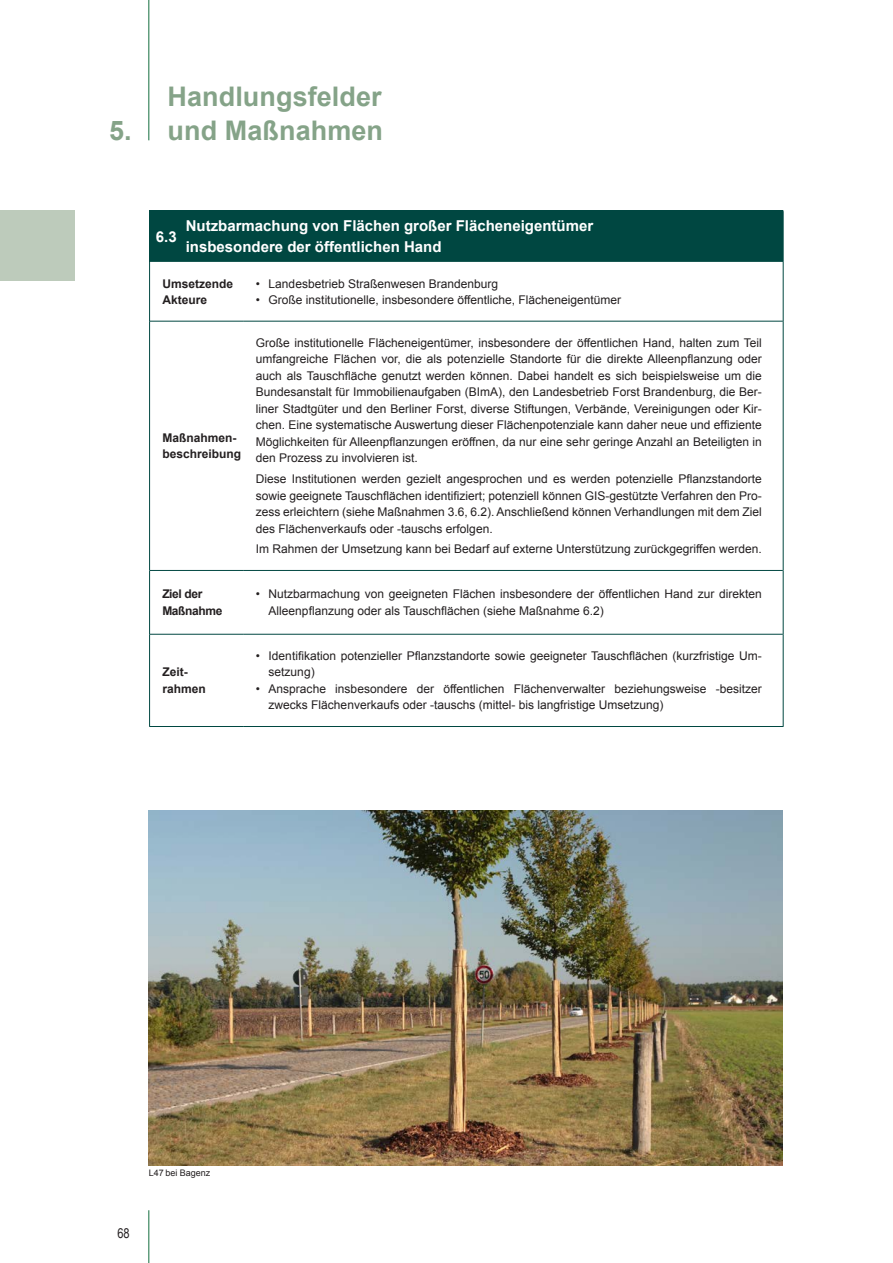
<style>
.page{position:relative;width:893px;height:1263px;background:#fff}
.page>*{position:absolute;margin:0;border:0;box-sizing:border-box;transform-origin:0 0}
.t1{font:700 27px "Arial";letter-spacing:.005em;color:#85a388}
.t2{font:700 15px/21px "Arial";color:#fff}
.t3{font:13.5px "Arial Narrow";color:#231f20}
.t4{font:12px/16.5px "Arial";color:#231f20}
.t5{font:700 12px/16.5px "Arial";color:#231f20}
.t6{font:700 12px/16.5px "Arial";letter-spacing:-.03em;color:#231f20}
.t7{font:9px "Arial";color:#231f20}
</style>
<div class="page">
<div style="left:0;top:210px;width:74px;height:71px;background:#bdcbbb"></div>
<hr style="left:148px;top:1210px;width:1px;height:53px;background:#136d3e">
<hr style="left:148px;top:0;width:1px;height:140px;background:#136d3e">
<div style="left:150px;top:211px;width:633px;height:51px;background:#004741"></div>
<svg style="left:150px;top:322px;width:633px;height:404px"></svg>
<hr style="left:149px;top:211px;width:1px;height:51px;background:#004741">
<hr style="left:149px;top:210px;width:94px;height:1px;background:#004741">
<hr style="left:243px;top:210px;width:540px;height:1px;background:#004741">
<hr style="left:783px;top:211px;width:1px;height:51px;background:#004741">
<hr style="left:149px;top:262px;width:1px;height:59px;background:#004741">
<hr style="left:783px;top:262px;width:1px;height:59px;background:#004741">
<hr style="left:149px;top:321px;width:1px;height:249px;background:#004741">
<hr style="left:150px;top:321px;width:93px;height:1px;background:#004741">
<hr style="left:243px;top:321px;width:540px;height:1px;background:#004741">
<hr style="left:783px;top:321px;width:1px;height:249px;background:#004741">
<hr style="left:149px;top:570px;width:1px;height:64px;background:#004741">
<hr style="left:150px;top:570px;width:93px;height:1px;background:#004741">
<hr style="left:243px;top:570px;width:540px;height:1px;background:#004741">
<hr style="left:783px;top:570px;width:1px;height:64px;background:#004741">
<hr style="left:149px;top:634px;width:1px;height:92px;background:#004741">
<hr style="left:150px;top:634px;width:93px;height:1px;background:#004741">
<hr style="left:149px;top:726px;width:94px;height:1px;background:#004741">
<hr style="left:243px;top:634px;width:540px;height:1px;background:#004741">
<hr style="left:783px;top:634px;width:1px;height:92px;background:#004741">
<hr style="left:243px;top:726px;width:540px;height:1px;background:#004741">
<img style="left:149px;top:811px;width:633px;height:354px">
<h1 class="t1" style="left:168px;top:79px;width:216px">Handlungsfelder</h1>
<h1 class="t1" style="left:109px;top:113px;width:275px">5. und Maßnahmen</h1>
<p class="t2" style="left:156px;top:227px;width:22px">6.3</p>
<p class="t2" style="left:186px;top:216px;width:409px">Nutzbarmachung von Flächen großer Flächeneigentümer insbesondere der öffentlichen Hand</p>
<p class="t5" style="left:162px;top:276px;width:72px">Umsetzende<br>Akteure</p>
<p class="t4" style="left:256px;top:275px;width:244px">• Landesbetrieb Straßenwesen Brandenburg</p>
<p class="t4" style="left:256px;top:292px;width:367px">• Große institutionelle, insbesondere öffentliche, Flächeneigentümer</p>
<p class="t5" style="left:162px;top:430px;width:80px">Maßnahmen&shy;beschreibung</p>
<p class="t4" style="left:256px;top:335px;width:507px;text-align:justify">Große institutionelle Flächeneigentümer, insbesondere der öffentlichen Hand, halten zum Teil umfangreiche Flächen vor, die als potenzielle Standorte für die direkte Alleenpflanzung oder auch als Tauschfläche genutzt werden können. Dabei handelt es sich beispielsweise um die Bundesanstalt für Immobilienaufgaben (BImA), den Landesbetrieb Forst Brandenburg, die Ber&shy;liner Stadtgüter und den Berliner Forst, diverse Stiftungen, Verbände, Vereinigungen oder Kir&shy;chen. Eine systematische Auswertung dieser Flächenpotenziale kann daher neue und effiziente Möglichkeiten für Alleenpflanzungen eröffnen, da nur eine sehr geringe Anzahl an Beteiligten in den Prozess zu involvieren ist.</p>
<p class="t4" style="left:256px;top:471px;width:507px;text-align:justify">Diese Institutionen werden gezielt angesprochen und es werden potenzielle Pflanzstandorte sowie geeignete Tauschflächen identifiziert; potenziell können GIS-gestützte Verfahren den Pro&shy;zess erleichtern (siehe Maßnahmen 3.6, 6.2). Anschließend können Verhandlungen mit dem Ziel des Flächenverkaufs oder -tauschs erfolgen.</p>
<p class="t4" style="left:256px;top:541px;width:507px">Im Rahmen der Umsetzung kann bei Bedarf auf externe Unterstützung zurückgegriffen werden.</p>
<p class="t6" style="left:162px;top:586px;width:62px">Ziel der<br>Maßnahme</p>
<p class="t4" style="left:269px;top:586px;width:495px;text-indent:-13px">• Nutzbarmachung von geeigneten Flächen insbesondere der öffentlichen Hand zur direkten<br>Alleenpflanzung oder als Tauschflächen (siehe Maßnahme 6.2)</p>
<p class="t5" style="left:162px;top:664px;width:45px">Zeit&shy;rahmen</p>
<p class="t4" style="left:269px;top:648px;width:495px;text-indent:-13px">• Identifikation potenzieller Pflanzstandorte sowie geeigneter Tauschflächen (kurzfristige Um&shy;setzung)</p>
<p class="t4" style="left:269px;top:681px;width:495px;text-indent:-13px">• Ansprache insbesondere der öffentlichen Flächenverwalter beziehungsweise -besitzer zwecks Flächenverkaufs oder -tauschs (mittel- bis langfristige Umsetzung)</p>
<p class="t3" style="left:117px;top:1223px;width:14px">68</p>
<p class="t7" style="left:149px;top:1167px;width:63px">L47 bei Bagenz</p>
</div>
